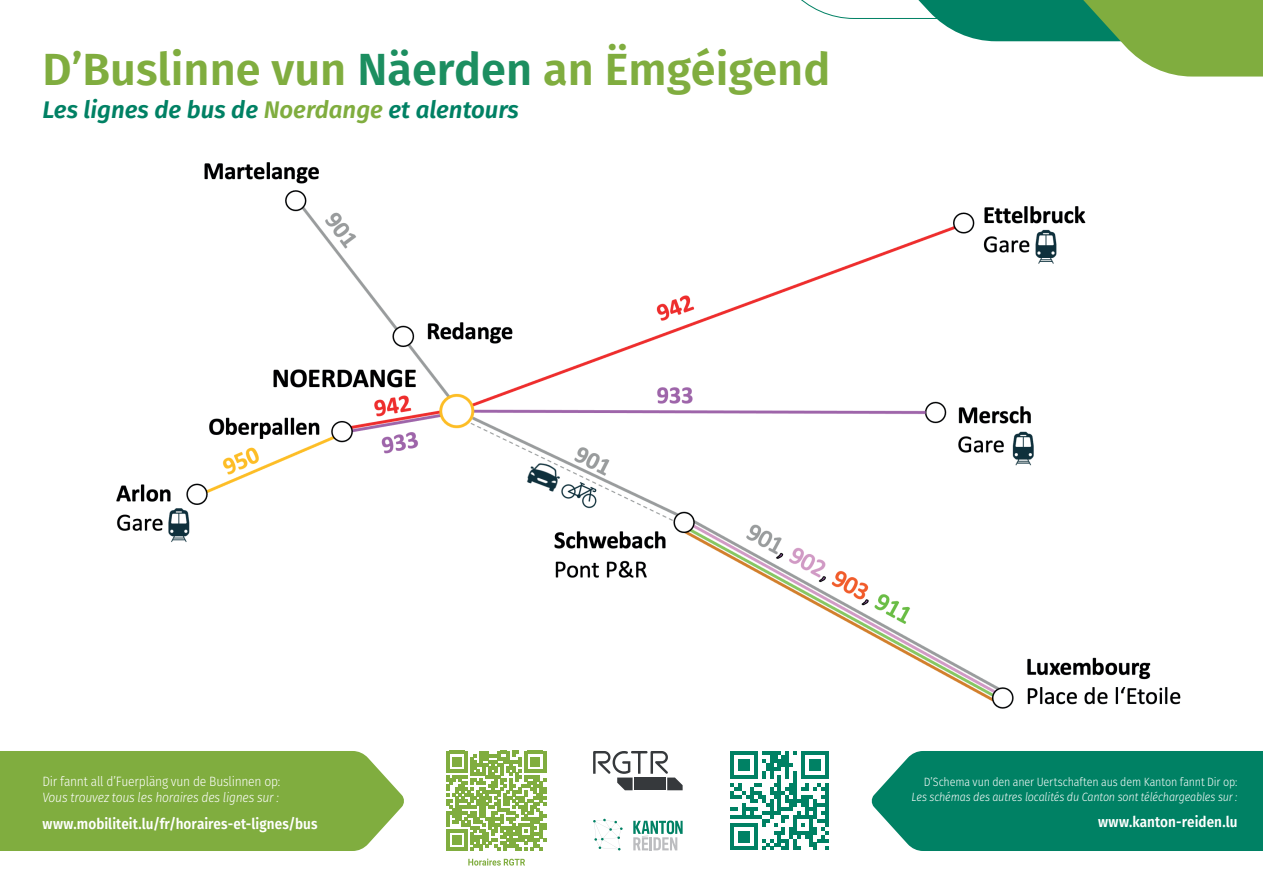
<style>
.page{position:relative;width:1263px;height:893px;background:#fff}
.page>*{position:absolute;margin:0;border:0;box-sizing:border-box;transform-origin:0 0}
.t1{font:600 45px "Fira Sans";color:#80ad3f}
.t2{font:italic 600 24px "Fira Sans";color:#008164}
.t3{font:600 15px "Fira Sans";letter-spacing:.005em;color:#fff;scale:.9 1}
.t4{font:300 13.5px "Fira Sans";letter-spacing:-.02em;color:#fff;scale:.9 1}
.t5{font:italic 300 13.5px "Fira Sans";letter-spacing:-.02em;color:#fff;scale:.9 1}
.t6{font:italic 300 12px "Fira Sans";letter-spacing:-.015em;color:#fff;scale:.9 1}
.t7{font:300 12px "Fira Sans";letter-spacing:-.015em;color:#fff;scale:.9 1}
.s1{color:#1c8e60}
.s2{color:#80ad3f}
</style>
<div class="page">
<div style="left:0;top:832px;width:379px;height:19px;background:#80ad3f"></div>
<div style="left:897px;top:751px;width:366px;height:100px;background:#008164"></div>
<svg style="left:468px;top:858px;width:57px;height:8px"></svg>
<svg style="left:446px;top:832px;width:100px;height:18px"></svg>
<svg style="left:730px;top:832px;width:99px;height:18px"></svg>
<svg style="left:801px;top:0;width:462px;height:77px"></svg>
<svg style="left:594px;top:832px;width:27px;height:18px"></svg>
<svg style="left:633px;top:832px;width:50px;height:18px"></svg>
<img style="left:0;top:162px;width:1210px;height:670px">
<p class="t1" style="left:43px;top:32px;width:789px">D’Buslinne vun <span class="s1">Näerden</span> an Ëmgéigend</p>
<p class="t2" style="left:43px;top:90px;width:478px">Les lignes de bus de <span class="s2">Noerdange</span> et alentours</p>
<p class="t4" style="left:43px;top:772px;width:266px">Dir fannt all d’Fuerpläng vun de Buslinnen op:</p>
<p class="t5" style="left:43px;top:788px;width:264px">Vous trouvez tous les horaires des lignes sur :</p>
<p class="t3" style="left:43px;top:811px;width:307px">www.mobiliteit.lu/fr/horaires-et-lignes/bus</p>
<p class="t7" style="left:924px;top:773px;width:350px">D’Schema vun den aner Uertschaften aus dem Kanton fannt Dir op:</p>
<p class="t6" style="left:911px;top:788px;width:364px">Les schémas des autres localités du Canton sont téléchargeables sur :</p>
<p class="t3" style="left:1098px;top:809px;width:156px">www.kanton-reiden.lu</p>
</div>
